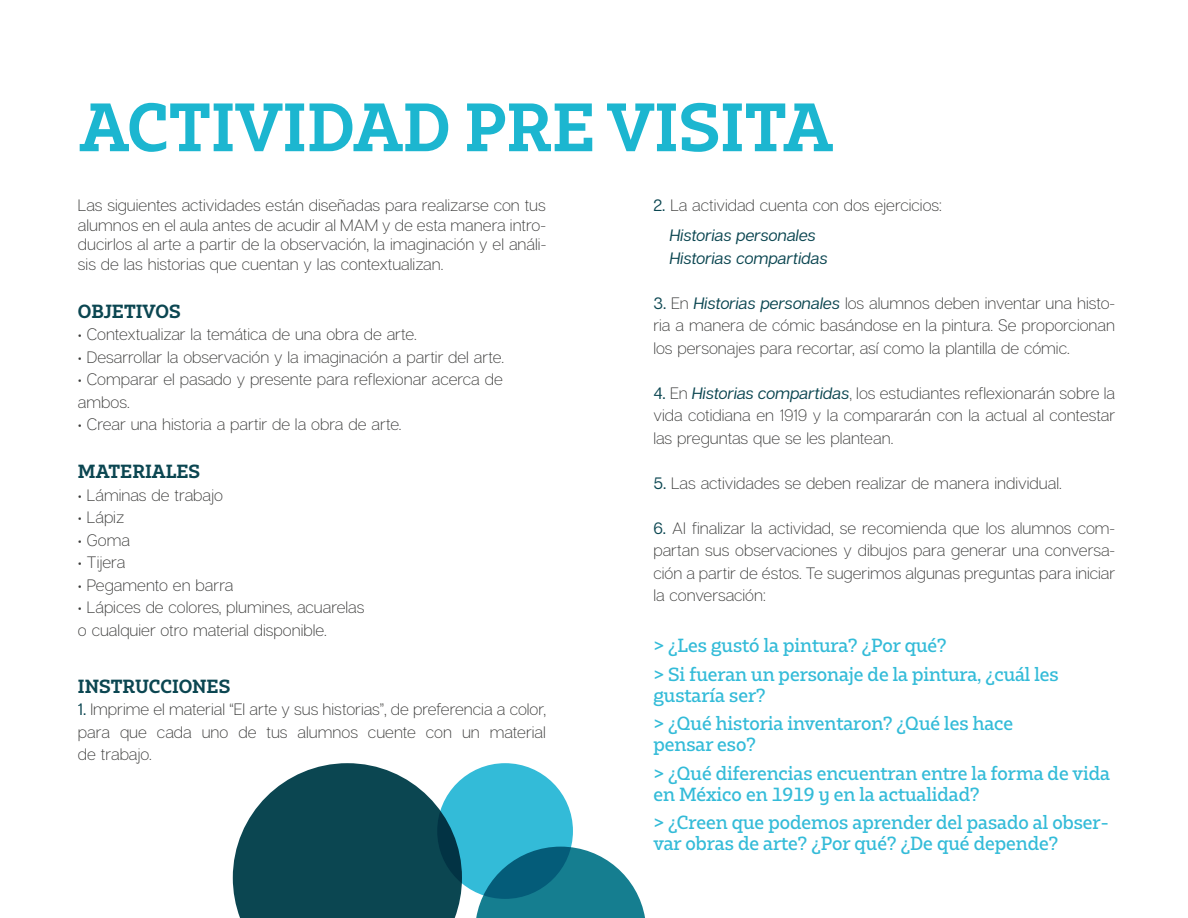
<style>
.page{position:relative;width:1188px;height:918px;background:#fff}
.page>*{position:absolute;margin:0;border:0;box-sizing:border-box;transform-origin:0 0}
.t1{font:700 64.5px "Bw Glenn Slab";color:#1cb6d0}
.t2{font:500 18px/28.5px "Bw Glenn Slab";color:#33bbd8}
.t3{font:700 18px "Bw Glenn Slab";color:#0b4651}
.t4{font:300 16.5px/22.5px "Articulat CF";color:#3c3c3b;text-align:justify}
.t5{font:italic 500 16.5px "Articulat CF";color:#0b4651}
.s1{font-weight:500;color:#0b4651}
.s2{font-weight:500;font-style:italic;color:#0b4651}
</style>
<div class="page">
<svg style="left:233px;top:763px;width:229px;height:155px;background:#2e616a"></svg>
<div style="left:437px;top:763px;width:136px;height:136px;background:#33bbd8;border-radius:50%"></div>
<svg style="left:476px;top:847px;width:169px;height:71px"></svg>
<h1 class="t1" style="left:79px;top:85px;width:755px">ACTIVIDAD PRE VISITA</h1>
<p class="t4" style="left:78px;top:196px;width:470px;line-height:19.5px">Las siguientes actividades están diseñadas para realizarse con tus alumnos en el aula antes de acudir al MAM y de esta manera intro&shy;ducirlos al arte a partir de la observación, la imaginación y el análi&shy;sis de las historias que cuentan y las contextualizan.</p>
<p class="t3" style="left:78px;top:299px;width:104px">OBJETIVOS</p>
<p class="t4" style="left:78px;top:323px;width:340px">• Contextualizar la temática de una obra de arte.</p>
<p class="t4" style="left:78px;top:346px;width:428px">• Desarrollar la observación y la imaginación a partir del arte.</p>
<p class="t4" style="left:78px;top:368px;width:426px">• Comparar el pasado y presente para reflexionar acerca de ambos.</p>
<p class="t4" style="left:78px;top:413px;width:325px">• Crear una historia a partir de la obra de arte.</p>
<p class="t3" style="left:78px;top:460px;width:124px">MATERIALES</p>
<p class="t4" style="left:78px;top:484px;width:147px">• Láminas de trabajo</p>
<p class="t4" style="left:78px;top:506px;width:48px">• Lápiz</p>
<p class="t4" style="left:78px;top:529px;width:54px">• Goma</p>
<p class="t4" style="left:78px;top:551px;width:49px">• Tijera</p>
<p class="t4" style="left:78px;top:574px;width:157px">• Pegamento en barra</p>
<p class="t4" style="left:78px;top:596px;width:288px">• Lápices de colores, plumines, acuarelas o cualquier otro material disponible.</p>
<p class="t3" style="left:78px;top:674px;width:154px">INSTRUCCIONES</p>
<p class="t4" style="left:78px;top:698px;width:470px"><span class="s1">1.</span> Imprime el material “El arte y sus historias”, de preferencia a color, para que cada uno de tus alumnos cuente con un material de trabajo.</p>
<p class="t4" style="left:670px;top:190px;width:273px;line-height:30px;text-indent:-16px"><span class="s1">2.</span> La actividad cuenta con dos ejercicios:<br><span class="s2">Historias personales</span></p>
<p class="t5" style="left:670px;top:248px;width:159px">Historias compartidas</p>
<p class="t4" style="left:653px;top:292px;width:463px"><span class="s1">3.</span> En <span class="s2">Historias personales</span> los alumnos deben inventar una histo&shy;ria a manera de cómic basándose en la pintura. Se proporcionan los personajes para recortar, así como la plantilla de cómic.</p>
<p class="t4" style="left:653px;top:382px;width:463px"><span class="s1">4.</span> En <span class="s2">Historias compartidas</span>, los estudiantes reflexionarán sobre la vida cotidiana en 1919 y la compararán con la actual al contestar las preguntas que se les plantean.</p>
<p class="t4" style="left:653px;top:472px;width:410px"><span class="s1">5.</span> Las actividades se deben realizar de manera individual.</p>
<p class="t4" style="left:653px;top:517px;width:463px"><span class="s1">6.</span> Al finalizar la actividad, se recomienda que los alumnos com&shy;partan sus observaciones y dibujos para generar una conversa&shy;ción a partir de éstos. Te sugerimos algunas preguntas para iniciar la conversación:</p>
<p class="t2" style="left:653px;top:631px;width:407px">&gt; ¿Les gustó la pintura? ¿Por qué?<br>&gt; Si fueran un personaje de la pintura, ¿cuál les</p>
<p class="t2" style="left:653px;top:680px;width:361px">gustaría ser?<br>&gt; ¿Qué historia inventaron? ¿Qué les hace</p>
<p class="t2" style="left:653px;top:730px;width:458px">pensar eso?<br>&gt; ¿Qué diferencias encuentran entre la forma de vida</p>
<p class="t2" style="left:653px;top:779px;width:457px">en México en 1919 y en la actualidad?<br>&gt; ¿Creen que podemos aprender del pasado al obser-</p>
<p class="t2" style="left:653px;top:829px;width:407px">var obras de arte? ¿Por qué? ¿De qué depende?</p>
</div>
